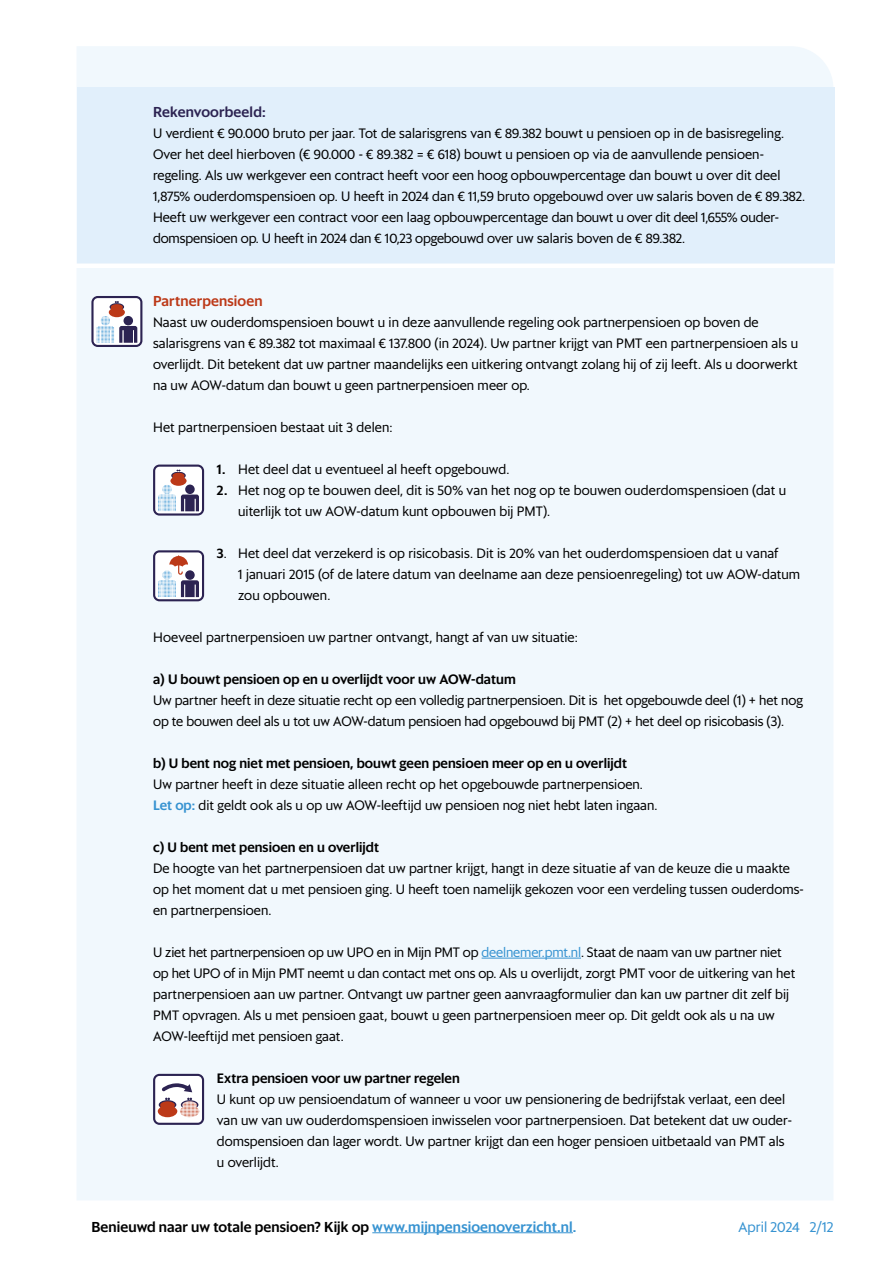
<style>
.page{position:relative;width:893px;height:1263px;background:#fff}
.page>*{position:absolute;margin:0;border:0;box-sizing:border-box;transform-origin:0 0}
.t1{font:500 14.25px "Sanomat Sans";letter-spacing:.005em;color:#000}
.t2{font:500 14.25px "Sanomat Sans";letter-spacing:.015em;color:#2c2352}
.t3{font:500 14.25px "Sanomat Sans";letter-spacing:.01em;color:#bc3918}
.t4{font:14.25px "Sanomat Sans";letter-spacing:-.005em;color:#3793d1}
.t5{font:13.5px/21px "Sanomat Sans";letter-spacing:.005em;color:#000}
.t6{font:500 13.5px "Sanomat Sans";letter-spacing:.005em;color:#000}
.s1{font-weight:500}
.s2{font-weight:500;color:#3793d1}
.s3{color:#3793d1}
</style>
<div class="page">
<hr style="left:372px;top:1232px;width:201px;height:1px;background:#3793d1">
<div style="left:77px;top:46px;width:756px;height:1154px;background:#f1f8fd"></div>
<div style="left:77px;top:88px;width:757px;height:175px;background:#e1effb"></div>
<hr style="left:482px;top:958px;width:99px;height:1px;background:#3793d1">
<svg style="left:91px;top:296px;width:51px;height:51px"></svg>
<svg style="left:153px;top:465px;width:51px;height:51px"></svg>
<svg style="left:153px;top:550px;width:51px;height:51px"></svg>
<svg style="left:153px;top:1074px;width:51px;height:51px"></svg>
<div style="left:71px;top:263px;width:766px;height:5px;background:#fff"></div>
<p class="t2" style="left:153px;top:101px;width:114px">Rekenvoorbeeld:</p>
<p class="t5" style="left:153px;top:122px;width:654px">U verdient € 90.000 bruto per jaar. Tot de salarisgrens van € 89.382 bouwt u pensioen op in de basisregeling.<br>Over het deel hierboven (€ 90.000 - € 89.382 = € 618) bouwt u pensioen op via de aanvullende pensioen&shy;regeling. Als uw werkgever een contract heeft voor een hoog opbouwpercentage dan bouwt u over dit deel 1,875% ouderdomspensioen op. U heeft in 2024 dan € 11,59 bruto opgebouwd over uw salaris boven de € 89.382.<br>Heeft uw werkgever een contract voor een laag opbouwpercentage dan bouwt u over dit deel 1,655% ouder&shy;domspensioen op. U heeft in 2024 dan € 10,23 opgebouwd over uw salaris boven de € 89.382.</p>
<p class="t3" style="left:153px;top:290px;width:111px">Partnerpensioen</p>
<p class="t5" style="left:153px;top:311px;width:647px">Naast uw ouderdomspensioen bouwt u in deze aanvullende regeling ook partnerpensioen op boven de salarisgrens van € 89.382 tot maximaal € 137.800 (in 2024). Uw partner krijgt van PMT een partnerpensioen als u overlijdt. Dit betekent dat uw partner maandelijks een uitkering ontvangt zolang hij of zij leeft. Als u doorwerkt na uw AOW-datum dan bouwt u geen partnerpensioen meer op.</p>
<p class="t5" style="left:153px;top:416px;width:241px">Het partnerpensioen bestaat uit 3 delen:</p>
<p class="t5" style="left:217px;top:458px;width:294px"><span class="s1">1.</span> Het deel dat u eventueel al heeft opgebouwd.</p>
<p class="t5" style="left:238px;top:479px;width:550px;text-indent:-21px"><span class="s1">2.</span> Het nog op te bouwen deel, dit is 50% van het nog op te bouwen ouderdomspensioen (dat u uiterlijk tot uw AOW-datum kunt opbouwen bij PMT).</p>
<p class="t5" style="left:238px;top:542px;width:564px;text-indent:-21px"><span class="s1">3</span>. Het deel dat verzekerd is op risicobasis. Dit is 20% van het ouderdomspensioen dat u vanaf<br>1 januari 2015 (of de latere datum van deelname aan deze pensioenregeling) tot uw AOW-datum zou opbouwen.</p>
<p class="t5" style="left:153px;top:626px;width:426px">Hoeveel partnerpensioen uw partner ontvangt, hangt af van uw situatie:</p>
<p class="t6" style="left:153px;top:669px;width:364px">a) U bouwt pensioen op en u overlijdt voor uw AOW-datum</p>
<p class="t5" style="left:153px;top:689px;width:651px">Uw partner heeft in deze situatie recht op een volledig partnerpensioen. Dit is het opgebouwde deel (1) + het nog op te bouwen deel als u tot uw AOW-datum pensioen had opgebouwd bij PMT (2) + het deel op risicobasis (3).</p>
<p class="t6" style="left:153px;top:753px;width:475px">b) U bent nog niet met pensioen, bouwt geen pensioen meer op en u overlijdt</p>
<p class="t5" style="left:153px;top:773px;width:506px">Uw partner heeft in deze situatie alleen recht op het opgebouwde partnerpensioen.<br><span class="s2">Let op:</span> dit geldt ook als u op uw AOW-leeftijd uw pensioen nog niet hebt laten ingaan.</p>
<p class="t6" style="left:153px;top:837px;width:228px">c) U bent met pensioen en u overlijdt</p>
<p class="t5" style="left:153px;top:857px;width:652px">De hoogte van het partnerpensioen dat uw partner krijgt, hangt in deze situatie af van de keuze die u maakte op het moment dat u met pensioen ging. U heeft toen namelijk gekozen voor een verdeling tussen ouderdoms&shy;en partnerpensioen.</p>
<p class="t5" style="left:153px;top:941px;width:644px">U ziet het partnerpensioen op uw UPO en in Mijn PMT op <span class="s3">deelnemer.pmt.nl</span>. Staat de naam van uw partner niet op het UPO of in Mijn PMT neemt u dan contact met ons op. Als u overlijdt, zorgt PMT voor de uitkering van het partnerpensioen aan uw partner. Ontvangt uw partner geen aanvraagformulier dan kan uw partner dit zelf bij PMT opvragen. Als u met pensioen gaat, bouwt u geen partnerpensioen meer op. Dit geldt ook als u na uw AOW-leeftijd met pensioen gaat.</p>
<p class="t6" style="left:217px;top:1068px;width:244px">Extra pensioen voor uw partner regelen</p>
<p class="t5" style="left:217px;top:1088px;width:577px">U kunt op uw pensioendatum of wanneer u voor uw pensionering de bedrijfstak verlaat, een deel van uw van uw ouderdomspensioen inwisselen voor partnerpensioen. Dat betekent dat uw ouder&shy;domspensioen dan lager wordt. Uw partner krijgt dan een hoger pensioen uitbetaald van PMT als u overlijdt.</p>
<p class="t1" style="left:91px;top:1216px;width:486px">Benieuwd naar uw totale pensioen? Kijk op <span class="s3">www.mijnpensioenoverzicht.nl.</span></p>
<p class="t4" style="left:738px;top:1216px;width:96px">April 2024 2/12</p>
</div>
